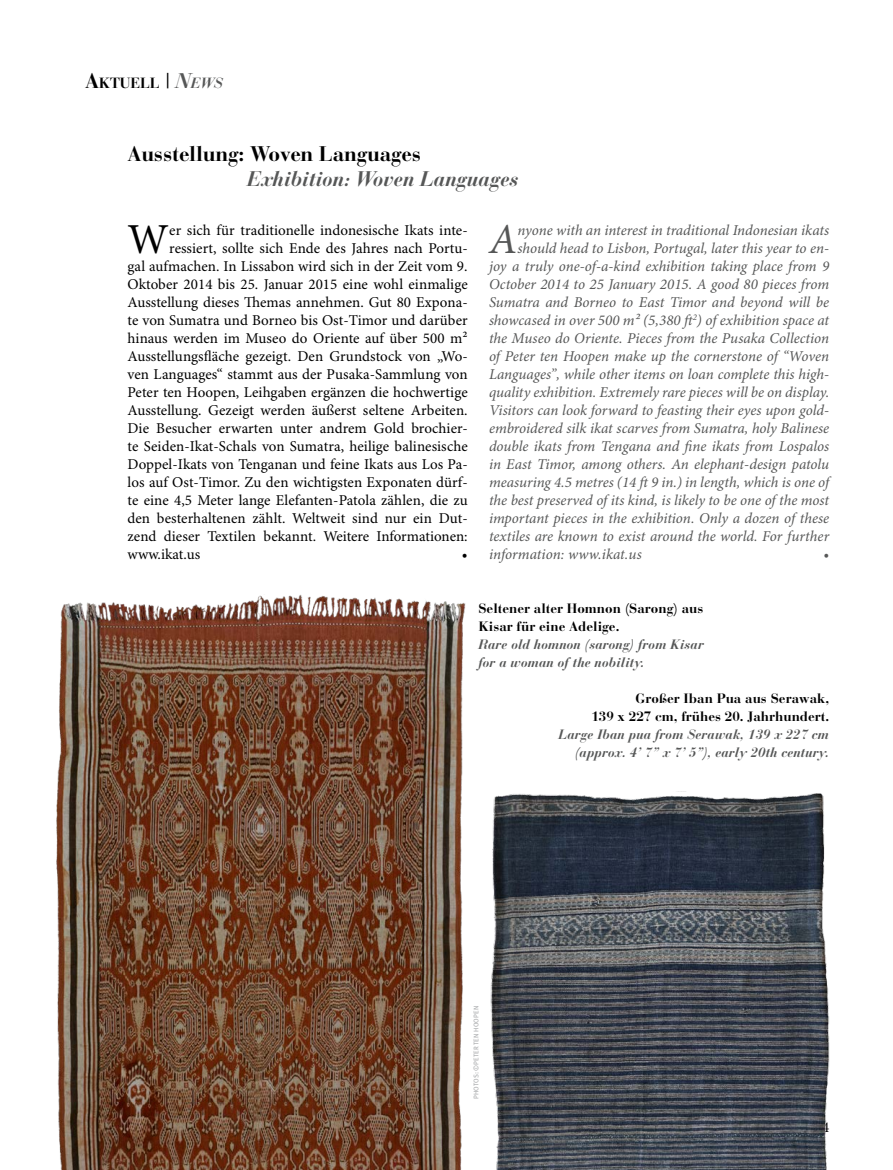
<style>
.page{position:relative;width:893px;height:1170px;background:#fff}
.page>*{position:absolute;margin:0;border:0;box-sizing:border-box;transform-origin:0 0}
.t1{font:42.75px "Minion Pro";color:#000}
.t2{font:italic 42.75px "Minion Pro";color:#565757}
.t3{font:700 21px "Bauer Bodoni";letter-spacing:-.01em;color:#000}
.t4{font:italic 700 21px "Bauer Bodoni";letter-spacing:-.01em;color:#565757}
.t5{font:italic 15px "Minion Pro";letter-spacing:-.005em;color:#565757}
.t6{font:15px "Minion Pro";letter-spacing:.005em;color:#000}
.t7{font:700 14.7px "Bauer Bodoni";letter-spacing:-.005em;color:#000}
.t8{font:italic 700 13.5px/18px "Bauer Bodoni";color:#565757}
.t9{font:700 13.5px/18px "Bauer Bodoni";color:#000}
.t10{font:6.75px "Meta Pro";letter-spacing:.02em;color:#9b9d9f}
.s1{font-size:21px}
.s2{font-family:"Bauer Bodoni Roman SC";font-weight:400;font-size:21px}
.s3{font-style:italic;font-size:21px;color:#565757}
.s4{font-style:italic;color:#565757}
</style>
<div class="page">
<img style="left:56px;top:595px;width:410px;height:574px">
<img style="left:490px;top:791px;width:340px;height:378px">
<p class="t7" style="left:85px;top:74px;width:140px"><span class="s1">A</span>ktuell <span class="s2">|</span> <span class="s3">N</span><span class="s4">EWS</span></p>
<h2 class="t3" style="left:128px;top:141px;width:295px">Ausstellung: Woven Languages</h2>
<h2 class="t4" style="left:247px;top:166px;width:273px">Exhibition: Woven Languages</h2>
<h1 class="t1" style="left:128px;top:213px;width:43px">W</h1>
<p class="t6" style="left:169px;top:221px;width:300px">er sich für traditionelle indonesische Ikats inte-</p>
<p class="t6" style="left:169px;top:239px;width:300px">ressiert, sollte sich Ende des Jahres nach Portu-</p>
<p class="t6" style="left:128px;top:257px;width:342px">gal aufmachen. In Lissabon wird sich in der Zeit vom 9.</p>
<p class="t6" style="left:128px;top:275px;width:342px">Oktober 2014 bis 25. Januar 2015 eine wohl einmalige</p>
<p class="t6" style="left:128px;top:293px;width:342px">Ausstellung dieses Themas annehmen. Gut 80 Expona-</p>
<p class="t6" style="left:128px;top:311px;width:342px">te von Sumatra und Borneo bis Ost-Timor und darüber</p>
<p class="t6" style="left:128px;top:329px;width:342px">hinaus werden im Museo do Oriente auf über 500 m²</p>
<p class="t6" style="left:128px;top:347px;width:342px">Ausstellungsfläche gezeigt. Den Grundstock von „Wo-</p>
<p class="t6" style="left:128px;top:365px;width:342px">ven Languages“ stammt aus der Pusaka-Sammlung von</p>
<p class="t6" style="left:128px;top:383px;width:342px">Peter ten Hoopen, Leihgaben ergänzen die hochwertige</p>
<p class="t6" style="left:128px;top:401px;width:342px">Ausstellung. Gezeigt werden äußerst seltene Arbeiten.</p>
<p class="t6" style="left:128px;top:419px;width:342px">Die Besucher erwarten unter andrem Gold brochier-</p>
<p class="t6" style="left:128px;top:437px;width:342px">te Seiden-Ikat-Schals von Sumatra, heilige balinesische</p>
<p class="t6" style="left:128px;top:455px;width:342px">Doppel-Ikats von Tenganan und feine Ikats aus Los Pa-</p>
<p class="t6" style="left:128px;top:473px;width:342px">los auf Ost-Timor. Zu den wichtigsten Exponaten dürf-</p>
<p class="t6" style="left:128px;top:491px;width:342px">te eine 4,5 Meter lange Elefanten-Patola zählen, die zu</p>
<p class="t6" style="left:128px;top:509px;width:342px">den besterhaltenen zählt. Weltweit sind nur ein Dut-</p>
<p class="t6" style="left:128px;top:527px;width:342px">zend dieser Textilen bekannt. Weitere Informationen:</p>
<p class="t6" style="left:128px;top:545px;width:74px">www.ikat.us</p>
<p class="t6" style="left:462px;top:545px;width:7px">•</p>
<h1 class="t2" style="left:489px;top:213px;width:30px">A</h1>
<p class="t5" style="left:518px;top:221px;width:313px">nyone with an interest in traditional Indonesian ikats</p>
<p class="t5" style="left:518px;top:239px;width:313px">should head to Lisbon, Portugal, later this year to en-</p>
<p class="t5" style="left:489px;top:257px;width:342px">joy a truly one-of-a-kind exhibition taking place from 9</p>
<p class="t5" style="left:489px;top:275px;width:342px">October 2014 to 25 January 2015. A good 80 pieces from</p>
<p class="t5" style="left:489px;top:293px;width:342px">Sumatra and Borneo to East Timor and beyond will be</p>
<p class="t5" style="left:489px;top:311px;width:342px">showcased in over 500 m² (5,380 ft<sup>2</sup>) of exhibition space at</p>
<p class="t5" style="left:489px;top:329px;width:342px">the Museo do Oriente. Pieces from the Pusaka Collection</p>
<p class="t5" style="left:489px;top:347px;width:342px">of Peter ten Hoopen make up the cornerstone of “Woven</p>
<p class="t5" style="left:489px;top:365px;width:342px">Languages”, while other items on loan complete this high-</p>
<p class="t5" style="left:489px;top:383px;width:342px">quality exhibition. Extremely rare pieces will be on display.</p>
<p class="t5" style="left:489px;top:401px;width:342px">Visitors can look forward to feasting their eyes upon gold-</p>
<p class="t5" style="left:489px;top:419px;width:342px">embroidered silk ikat scarves from Sumatra, holy Balinese</p>
<p class="t5" style="left:489px;top:437px;width:342px">double ikats from Tengana and fine ikats from Lospalos</p>
<p class="t5" style="left:489px;top:455px;width:342px">in East Timor, among others. An elephant-design patolu</p>
<p class="t5" style="left:489px;top:473px;width:342px">measuring 4.5 metres (14 ft 9 in.) in length, which is one of</p>
<p class="t5" style="left:489px;top:491px;width:342px">the best preserved of its kind, is likely to be one of the most</p>
<p class="t5" style="left:489px;top:509px;width:342px">important pieces in the exhibition. Only a dozen of these</p>
<p class="t5" style="left:489px;top:527px;width:342px">textiles are known to exist around the world. For further</p>
<p class="t5" style="left:489px;top:545px;width:154px">information: www.ikat.us</p>
<p class="t5" style="left:823px;top:545px;width:7px">•</p>
<p class="t9" style="left:478px;top:599px;width:227px">Seltener alter Homnon (Sarong) aus<br>Kisar für eine Adelige.</p>
<p class="t8" style="left:478px;top:635px;width:227px">Rare old homnon (sarong) from Kisar for a woman of the nobility.</p>
<p class="t9" style="left:591px;top:689px;width:239px;text-align:right">Großer Iban Pua aus Serawak,<br>139 x 227 cm, frühes 20. Jahrhundert.</p>
<p class="t8" style="left:558px;top:725px;width:272px;text-align:right">Large Iban pua from Serawak, 139 x 227 cm (approx. 4’ 7” x 7’ 5”), early 20th century.</p>
<p class="t10" style="left:472px;top:1099px;width:95px;rotate:-90deg">PHOTOS: ©PETER TEN HOOPEN</p>
</div>
